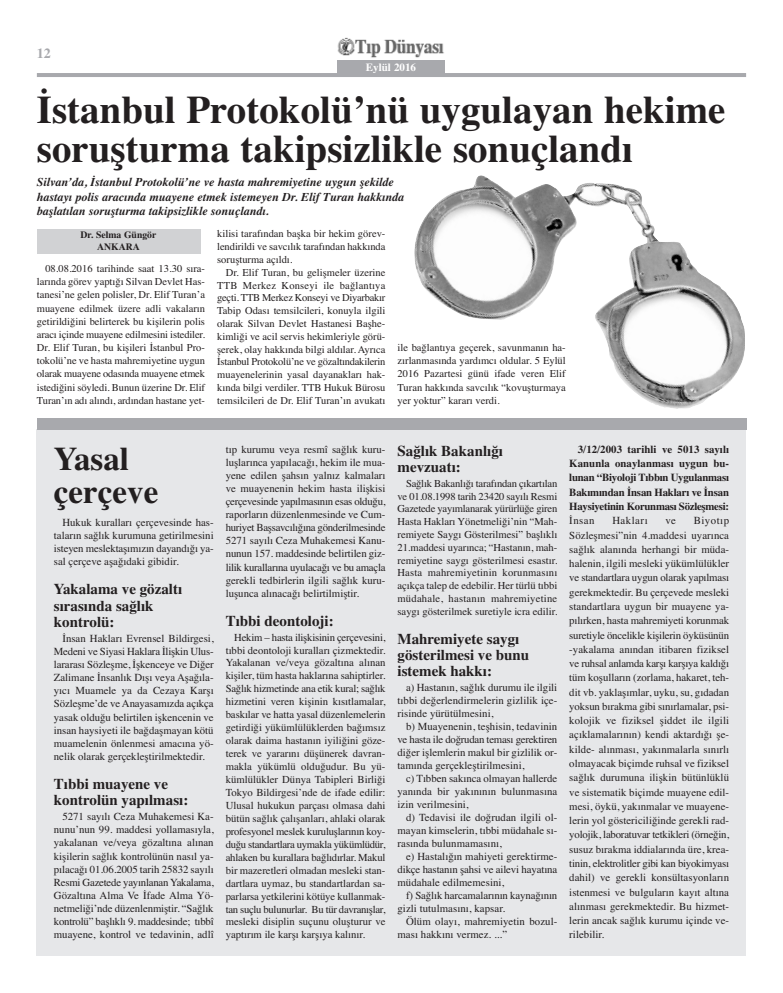
<style>
.page{position:relative;width:783px;height:993px;background:#fff}
.page>*{position:absolute;margin:0;border:0;box-sizing:border-box;transform-origin:0 0}
.t1{font:700 39px/39px "Times";color:#231f20}
.t2{font:700 33px/33.2px "Times";color:#231f20}
.t3{font:700 15px/16.2px "Times";color:#231f20}
.t4{font:700 14px "Times";color:#a8a9ad}
.t5{font:italic 700 12px/14.4px "Times";color:#231f20}
.t6{font:700 11px "Times";color:#fff}
.t7{font:10.8px/13.1px "Times";color:#231f20;text-align:justify}
.t8{font:700 10.8px/14.3px "Times";letter-spacing:-.025em;color:#231f20;text-align:justify}
.t9{font:10.8px "Times";letter-spacing:.045em;color:#231f20}
.t10{font:10.7px/12.9px "Times";color:#231f20;text-align:justify}
.t11{font:10.6px/12.8px "Times";color:#231f20;text-align:justify}
.t12{font:10.5px/12.8px "Times";color:#231f20;text-align:justify}
.t13{font:700 9.7px/12px "Times";color:#231f20;text-align:center}
</style>
<div class="page">
<div style="left:337px;top:59px;width:107px;height:18px;background:#a8a9ad"></div>
<img style="left:337px;top:37px;width:107px;height:21px">
<hr style="left:37px;top:73px;width:709px;height:4px;background:#a8a9ad">
<div style="left:37px;top:229px;width:163px;height:25px;background:#d1d2d4"></div>
<img style="left:414px;top:175px;width:331px;height:234px">
<div style="left:37px;top:429px;width:709px;height:526px;background:#e6e7e9"></div>
<div style="left:37px;top:418px;width:709px;height:11px;background:#a8a9ad"></div>
<p class="t4" style="left:37px;top:49px;width:15px">12</p>
<p class="t6" style="left:366px;top:63px;width:52px">Eylül 2016</p>
<h1 class="t1" style="left:37px;top:94px;width:690px">İstanbul Protokolü’nü uygulayan hekime soruşturma takipsizlikle sonuçlandı</h1>
<p class="t5" style="left:37px;top:176px;width:368px">Silvan’da, İstanbul Protokolü’ne ve hasta mahremiyetine uygun şekilde hastayı polis aracında muayene etmek istemeyen Dr. Elif Turan hakkında başlatılan soruşturma takipsizlikle sonuçlandı.</p>
<p class="t13" style="left:81px;top:230px;width:77px">Dr. Selma Güngör<br>ANKARA</p>
<p class="t12" style="left:37px;top:263px;width:170px;line-height:13.2px;text-indent:9px">08.08.2016 tarihinde saat 13.30 sıra&shy;larında görev yaptığı Silvan Devlet Has&shy;tanesi’ne gelen polisler, Dr. Elif Turan’a muayene edilmek üzere adli vakaların getirildiğini belirterek bu kişilerin polis aracı içinde muayene edilmesini istediler.<br>Dr. Elif Turan, bu kişileri İstanbul Pro&shy;tokolü’ne ve hasta mahremiyetine uygun olarak muayene odasında muayene etmek istediğini söyledi. Bunun üzerine Dr. Elif Turan’ın adı alındı, ardından hastane yet-</p>
<p class="t12" style="left:217px;top:228px;width:170px">kilisi tarafından başka bir hekim görev&shy;lendirildi ve savcılık tarafından hakkında soruşturma açıldı.</p>
<p class="t12" style="left:217px;top:267px;width:170px;text-indent:9px">Dr. Elif Turan, bu gelişmeler üzerine TTB Merkez Konseyi ile bağlantıya geçti. TTB Merkez Konseyi ve Diyarbakır Tabip Odası temsilcileri, konuyla ilgili olarak Silvan Devlet Hastanesi Başhe&shy;kimliği ve acil servis hekimleriyle görü&shy;şerek, olay hakkında bilgi aldılar. Ayrıca İstanbul Protokolü’ne ve gözaltındakilerin muayenelerinin yasal dayanakları hak&shy;kında bilgi verdiler. TTB Hukuk Bürosu temsilcileri de Dr. Elif Turan’ın avukatı</p>
<p class="t12" style="left:397px;top:342px;width:170px;line-height:13.1px">ile bağlantıya geçerek, savunmanın ha&shy;zırlanmasında yardımcı oldular. 5 Eylül 2016 Pazartesi günü ifade veren Elif Turan hakkında savcılık “kovuşturmaya yer yoktur” kararı verdi.</p>
<h2 class="t2" style="left:54px;top:444px;width:106px">Yasal çerçeve</h2>
<p class="t7" style="left:54px;top:516px;width:161px;text-indent:9px">Hukuk kuralları çerçevesinde has&shy;taların sağlık kurumuna getirilmesini isteyen meslektaşımızın dayandığı ya&shy;sal çerçeve aşağıdaki gibidir.</p>
<h3 class="t3" style="left:54px;top:582px;width:130px">Yakalama ve gözaltı sırasında sağlık kontrolü:</h3>
<p class="t7" style="left:54px;top:632px;width:161px;text-indent:9px">İnsan Hakları Evrensel Bildirgesi, Medeni ve Siyasi Haklara İlişkin Ulus&shy;lararası Sözleşme, İşkenceye ve Diğer Zalimane İnsanlık Dışı veya Aşağıla&shy;yıcı Muamele ya da Cezaya Karşı Sözleşme’de ve Anayasamızda açıkça yasak olduğu belirtilen işkencenin ve insan haysiyeti ile bağdaşmayan kötü muamelenin önlenmesi amacına yö&shy;nelik olarak gerçekleştirilmektedir.</p>
<h3 class="t3" style="left:54px;top:777px;width:136px">Tıbbi muayene ve kontrolün yapılması:</h3>
<p class="t7" style="left:54px;top:810px;width:161px;text-indent:9px">5271 sayılı Ceza Muhakemesi Ka&shy;nunu’nun 99. maddesi yollamasıyla, yakalanan ve/veya gözaltına alınan kişilerin sağlık kontrolünün nasıl ya&shy;pılacağı 01.06.2005 tarih 25832 sayılı Resmi Gazetede yayınlanan Yakalama, Gözaltına Alma Ve İfade Alma Yö&shy;netmeliği’nde düzenlenmiştir. “Sağlık kontrolü” başlıklı 9. maddesinde; tıbbî muayene, kontrol ve tedavinin, adlî</p>
<p class="t7" style="left:226px;top:443px;width:161px">tıp kurumu veya resmî sağlık kuru&shy;luşlarınca yapılacağı, hekim ile mua&shy;yene edilen şahsın yalnız kalmaları ve muayenenin hekim hasta ilişkisi çerçevesinde yapılmasının esas olduğu, raporların düzenlenmesinde ve Cum&shy;huriyet Başsavcılığına gönderilmesinde 5271 sayılı Ceza Muhakemesi Kanu&shy;nunun 157. maddesinde belirtilen giz&shy;lilik kurallarına uyulacağı ve bu amaçla gerekli tedbirlerin ilgili sağlık kuru&shy;luşunca alınacağı belirtilmiştir.</p>
<h3 class="t3" style="left:226px;top:613px;width:109px">Tıbbi deontoloji:</h3>
<p class="t10" style="left:226px;top:631px;width:161px;text-indent:9px">Hekim – hasta ilişkisinin çerçevesini, tıbbi deontoloji kuralları çizmektedir.<br>Yakalanan ve/veya gözaltına alınan kişiler, tüm hasta haklarına sahiptirler.<br>Sağlık hizmetinde ana etik kural; sağlık hizmetini veren kişinin kısıtlamalar, baskılar ve hatta yasal düzenlemelerin getirdiği yükümlülüklerden bağımsız olarak daima hastanın iyiliğini göze&shy;terek ve yararını düşünerek davran&shy;makla yükümlü olduğudur. Bu yü&shy;kümlülükler Dünya Tabipleri Birliği Tokyo Bildirgesi’nde de ifade edilir:<br>Ulusal hukukun parçası olmasa dahi bütün sağlık çalışanları, ahlaki olarak profesyonel meslek kuruluşlarının koy&shy;duğu standartlara uymakla yükümlüdür, ahlaken bu kurallara bağlıdırlar. Makul bir mazeretleri olmadan mesleki stan&shy;dartlara uymaz, bu standartlardan sa&shy;parlarsa yetkilerini kötüye kullanmak&shy;tan suçlu bulunurlar. Bu tür davranışlar, mesleki disiplin suçunu oluşturur ve yaptırım ile karşı karşıya kalınır.</p>
<h3 class="t3" style="left:397px;top:444px;width:107px">Sağlık Bakanlığı mevzuatı:</h3>
<p class="t11" style="left:397px;top:477px;width:161px;text-indent:9px">Sağlık Bakanlığı tarafından çıkartılan ve 01.08.1998 tarih 23420 sayılı Resmi Gazetede yayımlanarak yürürlüğe giren Hasta Hakları Yönetmeliği’nin “Mah&shy;remiyete Saygı Gösterilmesi” başlıklı 21.maddesi uyarınca; “Hastanın, mah&shy;remiyetine saygı gösterilmesi esastır.<br>Hasta mahremiyetinin korunmasını açıkça talep de edebilir. Her türlü tıbbi müdahale, hastanın mahremiyetine saygı gösterilmek suretiyle icra edilir.</p>
<h3 class="t3" style="left:397px;top:631px;width:133px">Mahremiyete saygı gösterilmesi ve bunu istemek hakkı:</h3>
<p class="t7" style="left:397px;top:681px;width:161px;text-indent:9px">a) Hastanın, sağlık durumu ile ilgili tıbbi değerlendirmelerin gizlilik içe&shy;risinde yürütülmesini,</p>
<p class="t7" style="left:397px;top:720px;width:161px;text-indent:9px">b) Muayenenin, teşhisin, tedavinin ve hasta ile doğrudan teması gerektiren diğer işlemlerin makul bir gizlilik or&shy;tamında gerçekleştirilmesini,</p>
<p class="t7" style="left:397px;top:772px;width:161px;text-indent:9px">c) Tıbben sakınca olmayan hallerde yanında bir yakınının bulunmasına izin verilmesini,</p>
<p class="t7" style="left:397px;top:811px;width:161px;text-indent:9px">d) Tedavisi ile doğrudan ilgili ol&shy;mayan kimselerin, tıbbi müdahale sı&shy;rasında bulunmamasını,</p>
<p class="t7" style="left:397px;top:850px;width:161px;text-indent:9px">e) Hastalığın mahiyeti gerektirme&shy;dikçe hastanın şahsi ve ailevi hayatına müdahale edilmemesini,</p>
<p class="t7" style="left:397px;top:889px;width:161px;text-indent:9px">f) Sağlık harcamalarının kaynağının gizli tutulmasını, kapsar.</p>
<p class="t7" style="left:397px;top:915px;width:161px;text-indent:9px">Ölüm olayı, mahremiyetin bozul&shy;ması hakkını vermez. ...”</p>
<p class="t8" style="left:569px;top:443px;width:161px;text-indent:9px">3/12/2003 tarihli ve 5013 sayılı Kanunla onaylanması uygun bu&shy;lunan “Biyoloji Tıbbın Uygulanması Bakımından İnsan Hakları ve İnsan Haysiyetinin Korunması Sözleşmesi:</p>
<p class="t7" style="left:569px;top:515px;width:27px">İnsan</p>
<p class="t9" style="left:612px;top:516px;width:37px">Hakları</p>
<p class="t7" style="left:665px;top:515px;width:12px">ve</p>
<p class="t7" style="left:569px;top:514px;width:161px;line-height:14.3px;text-indent:124px">Biyotıp Sözleşmesi”nin 4.maddesi uyarınca sağlık alanında herhangi bir müda&shy;halenin, ilgili mesleki yükümlülükler ve standartlara uygun olarak yapılması gerekmektedir. Bu çerçevede mesleki standartlara uygun bir muayene ya&shy;pılırken, hasta mahremiyeti korunmak suretiyle öncelikle kişilerin öyküsünün -yakalama anından itibaren fiziksel ve ruhsal anlamda karşı karşıya kaldığı tüm koşulların (zorlama, hakaret, teh&shy;dit vb. yaklaşımlar, uyku, su, gıdadan yoksun bırakma gibi sınırlamalar, psi&shy;kolojik ve fiziksel şiddet ile ilgili açıklamalarının) kendi aktardığı şe&shy;kilde- alınması, yakınmalarla sınırlı olmayacak biçimde ruhsal ve fiziksel sağlık durumuna ilişkin bütünlüklü ve sistematik biçimde muayene edil&shy;mesi, öykü, yakınmalar ve muayene&shy;lerin yol göstericiliğinde gerekli rad&shy;yolojik, laboratuvar tetkikleri (örneğin, susuz bırakma iddialarında üre, krea&shy;tinin, elektrolitler gibi kan biyokimyası dahil) ve gerekli konsültasyonların istenmesi ve bulguların kayıt altına alınması gerekmektedir. Bu hizmet&shy;lerin ancak sağlık kurumu içinde ve&shy;rilebilir.</p>
</div>
